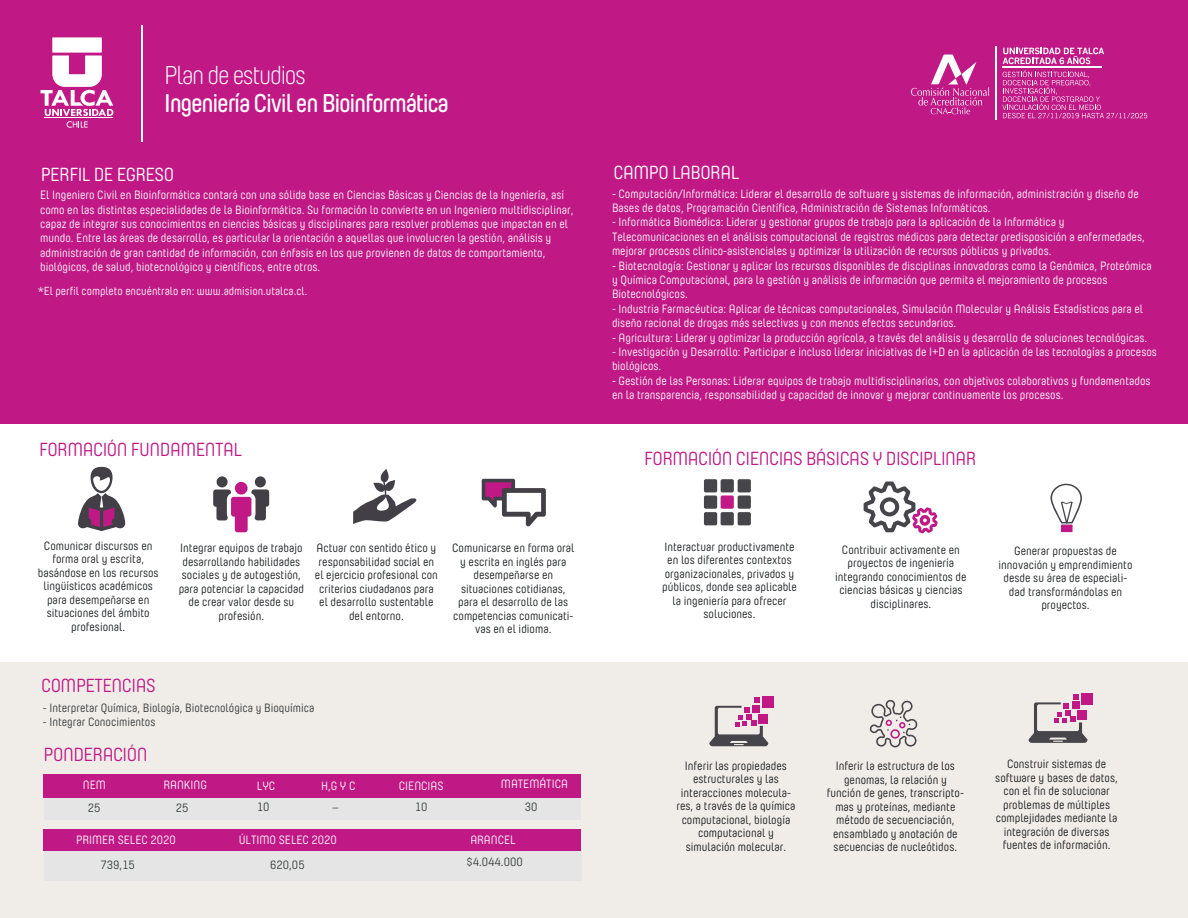
<style>
.page{position:relative;width:1188px;height:918px;background:#fff}
.page>*{position:absolute;margin:0;border:0;box-sizing:border-box;transform-origin:0 0}
.t1{font:600 25.65px "Yummo";letter-spacing:-.05em;color:#fff}
.t2{font:300 25.65px "Yummo";letter-spacing:-.05em;color:#fff}
.t3{font:18.9px "Yummo";letter-spacing:-.025em;color:#c01986}
.t4{font:18.9px "Yummo";letter-spacing:-.025em;color:#fff}
.t5{font:12px/14.4px "Yummo";color:#fff}
.t6{font:12px/13.5px "Yummo";color:#16191b;text-align:center}
.t7{font:12px "Yummo";color:#333739}
.t8{font:11.55px "Yummo";color:#fff}
</style>
<div class="page">
<div style="left:0;top:4px;width:1188px;height:914px;background:#f0ede9"></div>
<div style="left:0;top:407px;width:1188px;height:255px;background:#fff"></div>
<div style="left:0;top:0;width:1188px;height:424px;background:#c01986"></div>
<div style="left:704px;top:479px;width:13px;height:13px;background:#46454a;border-radius:2px"></div>
<div style="left:721px;top:479px;width:13px;height:13px;background:#46454a;border-radius:2px"></div>
<div style="left:738px;top:479px;width:13px;height:13px;background:#46454a;border-radius:2px"></div>
<div style="left:704px;top:495px;width:13px;height:14px;background:#46454a;border-radius:2px"></div>
<div style="left:721px;top:495px;width:13px;height:14px;background:#c01986;border-radius:2px"></div>
<div style="left:738px;top:495px;width:13px;height:14px;background:#46454a;border-radius:2px"></div>
<div style="left:704px;top:512px;width:13px;height:13px;background:#46454a;border-radius:2px"></div>
<div style="left:721px;top:512px;width:13px;height:13px;background:#46454a;border-radius:2px"></div>
<div style="left:738px;top:512px;width:13px;height:13px;background:#46454a;border-radius:2px"></div>
<svg style="left:864px;top:481px;width:74px;height:52px"></svg>
<div style="left:762px;top:696px;width:12px;height:12px;background:#c01986"></div>
<svg style="left:709px;top:697px;width:59px;height:49px"></svg>
<svg style="left:1050px;top:484px;width:32px;height:48px"></svg>
<div style="left:44px;top:774px;width:537px;height:24px;background:#c01986"></div>
<div style="left:44px;top:798px;width:537px;height:22px;background:#e4e5e4"></div>
<div style="left:44px;top:830px;width:537px;height:21px;background:#c01986"></div>
<div style="left:44px;top:851px;width:537px;height:29px;background:#e4e5e4"></div>
<svg style="left:870px;top:700px;width:48px;height:47px"></svg>
<hr style="left:141px;top:25px;width:2px;height:116px;background:#fff">
<svg style="left:41px;top:38px;width:72px;height:90px"></svg>
<hr style="left:45px;top:118px;width:68px;height:1px;background:#fff">
<svg style="left:1003px;top:48px;width:101px;height:16px"></svg>
<hr style="left:1003px;top:67px;width:99px;height:1px;background:#fff">
<hr style="left:995px;top:46px;width:1px;height:74px;background:#fff">
<svg style="left:1002px;top:70px;width:145px;height:48px"></svg>
<svg style="left:911px;top:55px;width:78px;height:59px"></svg>
<svg style="left:78px;top:467px;width:47px;height:64px"></svg>
<div style="left:217px;top:476px;width:11px;height:11px;background:#424046;border-radius:50%"></div>
<div style="left:255px;top:476px;width:11px;height:11px;background:#424046;border-radius:50%"></div>
<svg style="left:213px;top:489px;width:56px;height:43px"></svg>
<div style="left:235px;top:482px;width:13px;height:13px;background:#c01986;border-radius:50%"></div>
<svg style="left:353px;top:469px;width:64px;height:55px"></svg>
<svg style="left:482px;top:479px;width:64px;height:47px"></svg>
<div style="left:1081px;top:693px;width:12px;height:12px;background:#c01986"></div>
<svg style="left:1029px;top:694px;width:59px;height:49px"></svg>
<h1 class="t2" style="left:164px;top:59px;width:143px">Plan de estudios</h1>
<h1 class="t1" style="left:164px;top:83px;width:286px">Ingeniería Civil en Bioinformática</h1>
<h2 class="t4" style="left:41px;top:161px;width:135px">PERFIL DE EGRESO</h2>
<p class="t5" style="left:40px;top:187px;width:535px">El Ingeniero Civil en Bioinformática contará con una sólida base en Ciencias Básicas y Ciencias de la Ingeniería, así como en las distintas especialidades de la Bioinformática. Su formación lo convierte en un Ingeniero multidisciplinar, capaz de integrar sus conocimientos en ciencias básicas y disciplinares para resolver problemas que impactan en el mundo. Entre las áreas de desarrollo, es particular la orientación a aquellas que involucren la gestión, análisis y administración de gran cantidad de información, con énfasis en los que provienen de datos de comportamiento, biológicos, de salud, biotecnológico y científicos, entre otros.</p>
<p class="t8" style="left:38px;top:283px;width:271px">*El perfil completo encuéntralo en: www.admision.utalca.cl.</p>
<h2 class="t3" style="left:39px;top:436px;width:205px">FORMACIÓN FUNDAMENTAL</h2>
<p class="t6" style="left:38px;top:538px;width:122px">Comunicar discursos en forma oral y escrita, basándose en los recursos lingüísticos académicos para desempeñarse en situaciones del ámbito profesional.</p>
<p class="t6" style="left:179px;top:541px;width:127px">Integrar equipos de trabajo desarrollando habilidades sociales y de autogestión, para potenciar la capacidad de crear valor desde su profesión.</p>
<p class="t6" style="left:315px;top:541px;width:125px">Actuar con sentido ético y responsabilidad social en el ejercicio profesional con criterios ciudadanos para el desarrollo sustentable del entorno.</p>
<p class="t6" style="left:452px;top:541px;width:124px">Comunicarse en forma oral y escrita en inglés para desempeñarse en situaciones cotidianas, para el desarrollo de las competencias comunicati&shy;vas en el idioma.</p>
<h2 class="t3" style="left:41px;top:672px;width:116px">COMPETENCIAS</h2>
<p class="t7" style="left:43px;top:699px;width:273px">- Interpretar Química, Biología, Biotecnológica y Bioquímica</p>
<p class="t7" style="left:43px;top:713px;width:114px">- Integrar Conocimientos</p>
<h2 class="t3" style="left:44px;top:741px;width:105px">PONDERACIÓN</h2>
<p class="t5" style="left:83px;top:777px;width:25px">NEM</p>
<p class="t5" style="left:163px;top:777px;width:45px">RANKING</p>
<p class="t5" style="left:257px;top:778px;width:20px">LYC</p>
<p class="t5" style="left:321px;top:778px;width:36px">H,G Y C</p>
<p class="t5" style="left:399px;top:778px;width:46px">CIENCIAS</p>
<p class="t5" style="left:501px;top:776px;width:68px">MATEMÁTICA</p>
<p class="t7" style="left:88px;top:800px;width:14px">25</p>
<p class="t7" style="left:176px;top:800px;width:14px">25</p>
<p class="t7" style="left:257px;top:799px;width:14px">10</p>
<p class="t7" style="left:415px;top:798px;width:14px">10</p>
<p class="t7" style="left:333px;top:794px;width:7px">_</p>
<p class="t7" style="left:525px;top:799px;width:14px">30</p>
<p class="t5" style="left:76px;top:832px;width:101px">PRIMER SELEC 2020</p>
<p class="t5" style="left:239px;top:832px;width:100px">ÚLTIMO SELEC 2020</p>
<p class="t5" style="left:470px;top:832px;width:47px">ARANCEL</p>
<p class="t7" style="left:101px;top:857px;width:36px">739,15</p>
<p class="t7" style="left:270px;top:857px;width:36px">620,05</p>
<p class="t7" style="left:466px;top:854px;width:58px">$4.044.000</p>
<h2 class="t4" style="left:614px;top:159px;width:127px">CAMPO LABORAL</h2>
<p class="t5" style="left:612px;top:186px;width:528px">- Computación/Informática: Liderar el desarrollo de software y sistemas de información, administración y diseño de<br>Bases de datos, Programación Científica, Administración de Sistemas Informáticos.</p>
<p class="t5" style="left:612px;top:214px;width:534px">- Informática Biomédica: Liderar y gestionar grupos de trabajo para la aplicación de la Informática y<br>Telecomunicaciones en el análisis computacional de registros médicos para detectar predisposición a enfermedades, mejorar procesos clínico-asistenciales y optimizar la utilización de recursos públicos y privados.</p>
<p class="t5" style="left:612px;top:258px;width:541px">- Biotecnología: Gestionar y aplicar los recursos disponibles de disciplinas innovadoras como la Genómica, Proteómica y Química Computacional, para la gestión y análisis de información que permita el mejoramiento de procesos<br>Biotecnológicos.</p>
<p class="t5" style="left:612px;top:301px;width:533px">- Industria Farmacéutica: Aplicar de técnicas computacionales, Simulación Molecular y Análisis Estadísticos para el diseño racional de drogas más selectivas y con menos efectos secundarios.</p>
<p class="t5" style="left:612px;top:330px;width:537px">- Agricultura: Liderar y optimizar la producción agrícola, a través del análisis y desarrollo de soluciones tecnológicas.</p>
<p class="t5" style="left:612px;top:344px;width:547px">- Investigación y Desarrollo: Participar e incluso liderar iniciativas de I+D en la aplicación de las tecnologías a procesos biológicos.</p>
<p class="t5" style="left:612px;top:373px;width:540px">- Gestión de las Personas: Liderar equipos de trabajo multidisciplinarios, con objetivos colaborativos y fundamentados en la transparencia, responsabilidad y capacidad de innovar y mejorar continuamente los procesos.</p>
<h2 class="t3" style="left:644px;top:445px;width:334px">FORMACIÓN CIENCIAS BÁSICAS Y DISCIPLINAR</h2>
<p class="t6" style="left:662px;top:539px;width:136px">Interactuar productivamente en los diferentes contextos organizacionales, privados y públicos, donde sea aplicable la ingeniería para ofrecer soluciones.</p>
<p class="t6" style="left:835px;top:542px;width:133px">Contribuir activamente en proyectos de ingeniería integrando conocimientos de ciencias básicas y ciencias disciplinares.</p>
<p class="t6" style="left:999px;top:544px;width:136px">Generar propuestas de innovación y emprendimiento desde su área de especiali&shy;dad transformándolas en proyectos.</p>
<p class="t6" style="left:676px;top:758px;width:121px">Inferir las propiedades estructurales y las interacciones molecula&shy;res, a través de la química computacional, biología computacional y simulación molecular.</p>
<p class="t6" style="left:827px;top:759px;width:139px">Inferir la estructura de los genomas, la relación y función de genes, transcripto&shy;mas y proteínas, mediante método de secuenciación, ensamblado y anotación de secuencias de nucleótidos.</p>
<p class="t6" style="left:995px;top:757px;width:124px">Construir sistemas de software y bases de datos, con el fin de solucionar problemas de múltiples complejidades mediante la integración de diversas fuentes de información.</p>
</div>
